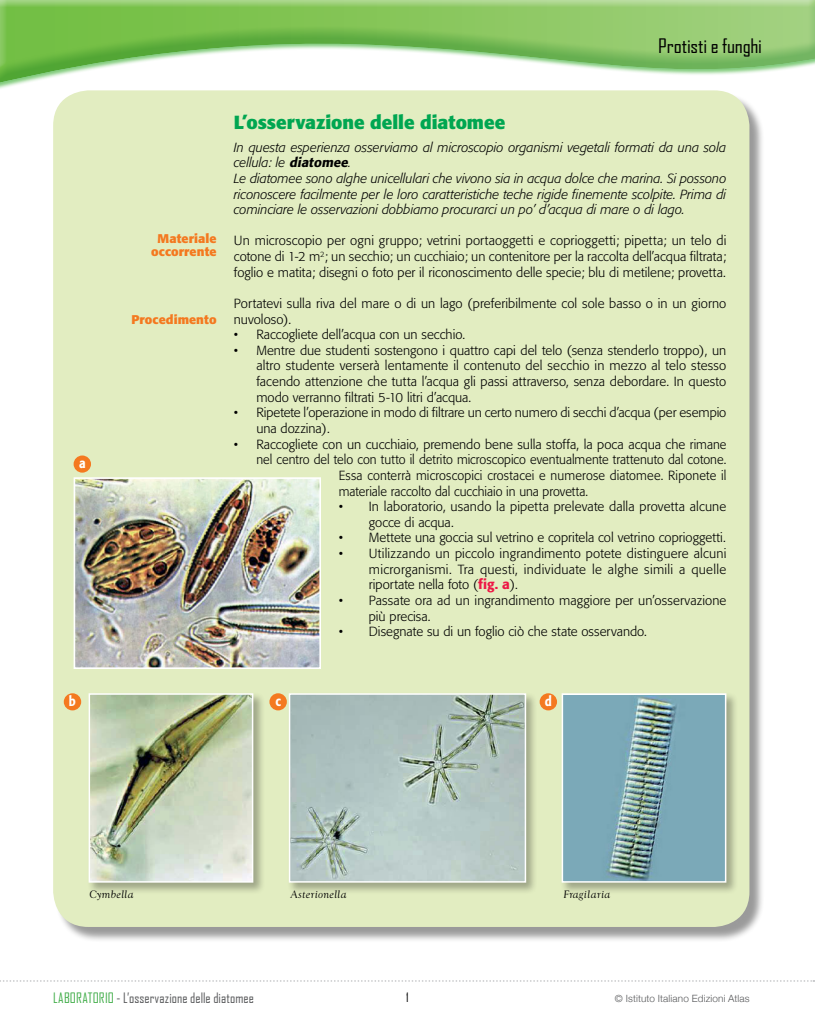
<style>
.page{position:relative;width:815px;height:1028px;background:#fff}
.page>*{position:absolute;margin:0;border:0;box-sizing:border-box;transform-origin:0 0}
.KOZUCA_Mincho_Pro_R{font:19.12px "Agency FB";letter-spacing:-.01em;color:#000;scale:1.11 1}
.x_OBIETTIVI_Formata{font:700 18.75px "Formata";color:#00a651}
.Normale{font:13.75px "Agency FB";letter-spacing:.005em;color:#58595b}
.x_INCISI_tris{font:500 13.75px "Formata";color:#fff;scale:.85 1}
.x_OBIETTIVI_Formata-2{font:300 13.12px/15.6px "Formata";letter-spacing:.005em;color:#000}
.x_OBIETTIVI_Formata-3{font:italic 300 13.12px/15.6px "Formata";color:#000}
.x_OBIETTIVI_Formata-4{font:300 13.12px "Formata";letter-spacing:.005em;color:#000;scale:.96 1}
.x_OBIETTIVI_Formata-5{font:700 12.5px/12.5px "Formata";letter-spacing:.01em;color:#f47920;text-align:center}
.t1{font:12.5px "Agency FB";color:#000}
.Normale-2{font:italic 11.25px "Goudy Wtc T";color:#000}
.t2{font:300 10px "Helvetica Neue";letter-spacing:.015em;color:#58595b}
.s1{font-weight:500}
.s2{font-weight:500;font-size:13.75px;color:#ed1846}
.s3{color:#41ad49}
</style>
<div class="page">
<div style="left:55px;top:92px;width:710px;height:850px;background:#000;opacity:.4"></div>
<div style="left:53px;top:90px;width:696px;height:837px;background:#e2edc1;border-radius:35px"></div>
<img style="left:77px;top:480px;width:241px;height:186px">
<div style="left:74px;top:477px;width:247px;height:192px;border:2px solid #fff"></div>
<div style="left:74px;top:455px;width:17px;height:17px;background:#f47920;border-radius:50%"></div>
<div style="left:64px;top:693px;width:17px;height:17px;background:#f47920;border-radius:50%"></div>
<div style="left:269px;top:693px;width:18px;height:17px;background:#f47920;border-radius:50%"></div>
<div style="left:540px;top:693px;width:17px;height:17px;background:#f47920;border-radius:50%"></div>
<div style="left:0;top:0;width:815px;height:91px;background:#fff"></div>
<div style="left:0;top:0;width:815px;height:87px;background:#9bd3ae;opacity:.75"></div>
<svg style="left:0;top:980px;width:814px;height:1px"></svg>
<div style="left:87px;top:691px;width:178px;height:203px;background:#000;opacity:.3"></div>
<img style="left:92px;top:696px;width:158px;height:183px">
<div style="left:89px;top:693px;width:164px;height:189px;border:2px solid #fff"></div>
<div style="left:560px;top:691px;width:178px;height:203px;background:#000;opacity:.3"></div>
<img style="left:565px;top:696px;width:158px;height:183px">
<div style="left:562px;top:693px;width:164px;height:189px;border:2px solid #fff"></div>
<div style="left:287px;top:691px;width:251px;height:203px;background:#000;opacity:.3"></div>
<img style="left:292px;top:696px;width:231px;height:183px">
<div style="left:289px;top:693px;width:237px;height:189px;border:2px solid #fff"></div>
<p class="x_INCISI_tris" style="left:79px;top:455px;width:9px">a</p>
<p class="KOZUCA_Mincho_Pro_R" style="left:658px;top:34px;width:95px">Protisti e funghi</p>
<p class="x_OBIETTIVI_Formata-5" style="left:151px;top:232px;width:67px">Materiale occorrente</p>
<p class="x_OBIETTIVI_Formata-5" style="left:131px;top:313px;width:87px">Procedimento</p>
<p class="x_OBIETTIVI_Formata" style="left:234px;top:111px;width:273px">L’osservazione delle diatomee</p>
<p class="x_OBIETTIVI_Formata-3" style="left:234px;top:139px;width:494px">In questa esperienza osserviamo al microscopio organismi vegetali formati da una sola cellula: le <span class="s1">diatomee</span>.</p>
<p class="x_OBIETTIVI_Formata-3" style="left:234px;top:171px;width:494px;text-align:justify">Le diatomee sono alghe unicellulari che vivono sia in acqua dolce che marina. Si possono riconoscere facilmente per le loro caratteristiche teche rigide finemente scolpite. Prima di cominciare le osservazioni dobbiamo procurarci un po’ d’acqua di mare o di lago.</p>
<p class="x_OBIETTIVI_Formata-2" style="left:234px;top:233px;width:494px;text-align:justify">Un microscopio per ogni gruppo; vetrini portaoggetti e coprioggetti; pipetta; un telo di cotone di 1-2 m<sup>2</sup>; un secchio; un cucchiaio; un contenitore per la raccolta dell’acqua filtrata; foglio e matita; disegni o foto per il riconoscimento delle specie; blu di metilene; provetta.</p>
<p class="x_OBIETTIVI_Formata-2" style="left:234px;top:296px;width:494px">Portatevi sulla riva del mare o di un lago (preferibilmente col sole basso o in un giorno nuvoloso).</p>
<p class="x_OBIETTIVI_Formata-2" style="left:234px;top:327px;width:233px">• Raccogliete dell’acqua con un secchio.</p>
<p class="x_OBIETTIVI_Formata-2" style="left:256px;top:342px;width:471px;text-align:justify;text-indent:-22px">• Mentre due studenti sostengono i quattro capi del telo (senza stenderlo troppo), un altro studente verserà lentamente il contenuto del secchio in mezzo al telo stesso facendo attenzione che tutta l’acqua gli passi attraverso, senza debordare. In questo modo verranno filtrati 5-10 litri d’acqua.</p>
<p class="x_OBIETTIVI_Formata-2" style="left:256px;top:405px;width:472px;text-indent:-22px">• Ripetete l’operazione in modo di filtrare un certo numero di secchi d’acqua (per esempio una dozzina).</p>
<p class="x_OBIETTIVI_Formata-2" style="left:234px;top:436px;width:494px">• Raccogliete con un cucchiaio, premendo bene sulla stoffa, la poca acqua che rimane</p>
<p class="x_OBIETTIVI_Formata-4" style="left:256px;top:452px;width:491px">nel centro del telo con tutto il detrito microscopico eventualmente trattenuto dal cotone.</p>
<p class="x_OBIETTIVI_Formata-4" style="left:339px;top:467px;width:405px">Essa conterrà microscopici crostacei e numerose diatomee. Riponete il</p>
<p class="x_OBIETTIVI_Formata-4" style="left:339px;top:483px;width:261px">materiale raccolto dal cucchiaio in una provetta.</p>
<p class="x_OBIETTIVI_Formata-2" style="left:369px;top:499px;width:359px;text-indent:-30px">• In laboratorio, usando la pipetta prelevate dalla provetta alcune gocce di acqua.</p>
<p class="x_OBIETTIVI_Formata-2" style="left:339px;top:530px;width:389px">• Mettete una goccia sul vetrino e copritela col vetrino coprioggetti.</p>
<p class="x_OBIETTIVI_Formata-2" style="left:369px;top:546px;width:359px;text-align:justify;text-indent:-30px">• Utilizzando un piccolo ingrandimento potete distinguere alcuni microrganismi. Tra questi, individuate le alghe simili a quelle riportate nella foto (<span class="s2">fig. a</span>).</p>
<p class="x_OBIETTIVI_Formata-2" style="left:369px;top:592px;width:359px;text-indent:-30px">• Passate ora ad un ingrandimento maggiore per un’osservazione più precisa.</p>
<p class="x_OBIETTIVI_Formata-2" style="left:339px;top:624px;width:310px">• Disegnate su di un foglio ciò che state osservando.</p>
<p class="x_INCISI_tris" style="left:69px;top:692px;width:10px">b</p>
<p class="x_INCISI_tris" style="left:275px;top:692px;width:8px">c</p>
<p class="x_INCISI_tris" style="left:545px;top:692px;width:10px">d</p>
<p class="Normale-2" style="left:89px;top:888px;width:46px">Cymbella</p>
<p class="Normale-2" style="left:291px;top:888px;width:58px">Asterionella</p>
<p class="Normale-2" style="left:563px;top:888px;width:49px">Fragilaria</p>
<p class="Normale" style="left:53px;top:989px;width:202px"><span class="s3">LABORATORIO</span> - L’osservazione delle diatomee</p>
<p class="t1" style="left:406px;top:989px;width:4px">1</p>
<p class="t2" style="left:615px;top:990px;width:136px">© Istituto Italiano Edizioni Atlas</p>
</div>
